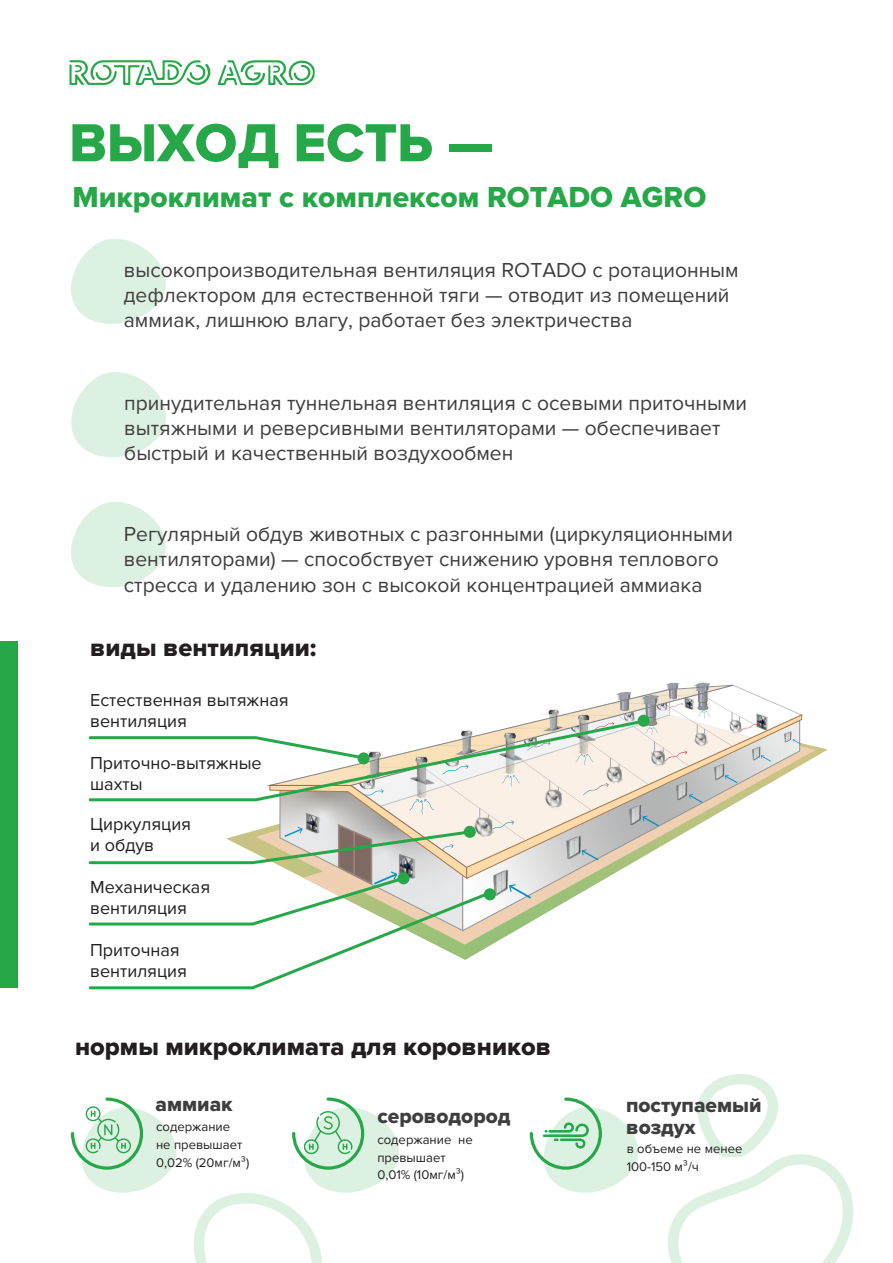
<style>
.page{position:relative;width:893px;height:1263px;background:#fff}
.page>*{position:absolute;margin:0;border:0;box-sizing:border-box;transform-origin:0 0}
.t1{font:800 55.5px "Proxima Nova";color:#26a849}
.t2{font:800 30px "Proxima Nova";color:#26a849}
.t3{font:800 25.5px "Proxima Nova";color:#231f20}
.t4{font:21px/25.2px "Proxima Nova";color:#3e3e3f}
.t5{font:800 21px/22.5px "Proxima Nova";color:#3e3e3f}
.t6{font:18px/21.6px "Proxima Nova";color:#231f20}
.t7{font:13.05px/17.7px "Proxima Nova";color:#231f20}
</style>
<div class="page">
<svg style="left:217px;top:60px;width:98px;height:26px"></svg>
<svg style="left:69px;top:60px;width:142px;height:25px"></svg>
<svg style="left:668px;top:1074px;width:185px;height:189px"></svg>
<svg style="left:649px;top:685px;width:88px;height:9px"></svg>
<svg style="left:771px;top:714px;width:31px;height:69px"></svg>
<img style="left:618px;top:692px;width:14px;height:2px">
<img style="left:666px;top:683px;width:13px;height:11px">
<img style="left:694px;top:682px;width:17px;height:12px">
<svg style="left:785px;top:731px;width:16px;height:13px"></svg>
<svg style="left:71px;top:239px;width:95px;height:85px"></svg>
<svg style="left:88px;top:694px;width:683px;height:296px"></svg>
<svg style="left:71px;top:372px;width:95px;height:85px"></svg>
<svg style="left:71px;top:502px;width:95px;height:85px"></svg>
<svg style="left:71px;top:1097px;width:105px;height:96px"></svg>
<svg style="left:194px;top:1097px;width:205px;height:166px"></svg>
<svg style="left:530px;top:1097px;width:108px;height:96px"></svg>
<div style="left:0;top:641px;width:17px;height:347px;background:#26a849"></div>
<h1 class="t1" style="left:69px;top:111px;width:426px">ВЫХОД ЕСТЬ —</h1>
<h2 class="t2" style="left:72px;top:180px;width:635px">Микроклимат с комплексом ROTADO AGRO</h2>
<p class="t4" style="left:124px;top:257px;width:616px">высокопроизводительная вентиляция ROTADO с ротационным дефлектором для естественной тяги — отводит из помещений аммиак, лишнюю влагу, работает без электричества</p>
<p class="t4" style="left:124px;top:391px;width:624px">принудительная туннельная вентиляция с осевыми приточными вытяжными и реверсивными вентиляторами — обеспечивает быстрый и качественный воздухообмен</p>
<p class="t4" style="left:124px;top:522px;width:611px">Регулярный обдув животных с разгонными (циркуляционными вентиляторами) — способствует снижению уровня теплового стресса и удалению зон с высокой концентрацией аммиака</p>
<p class="t3" style="left:90px;top:633px;width:228px">виды вентиляции:</p>
<p class="t6" style="left:90px;top:689px;width:200px">Естественная вытяжная вентиляция</p>
<p class="t6" style="left:90px;top:752px;width:173px">Приточно-вытяжные шахты</p>
<p class="t6" style="left:90px;top:813px;width:102px">Циркуляция и обдув</p>
<p class="t6" style="left:90px;top:876px;width:122px">Механическая вентиляция</p>
<p class="t6" style="left:90px;top:939px;width:98px">Приточная вентиляция</p>
<p class="t3" style="left:75px;top:1032px;width:477px">нормы микроклимата для коровников</p>
<p class="t5" style="left:155px;top:1093px;width:79px">аммиак</p>
<p class="t7" style="left:156px;top:1118px;width:95px">содержание<br>не превышает<br>0,02% (20мг/м³)</p>
<p class="t5" style="left:377px;top:1105px;width:135px">сероводород</p>
<p class="t7" style="left:377px;top:1131px;width:97px">содержание не превышает<br>0,01% (10мг/м³)</p>
<p class="t5" style="left:626px;top:1094px;width:137px">поступаемый воздух</p>
<p class="t7" style="left:627px;top:1140px;width:117px">в объеме не менее<br>100-150 м³/ч</p>
</div>
